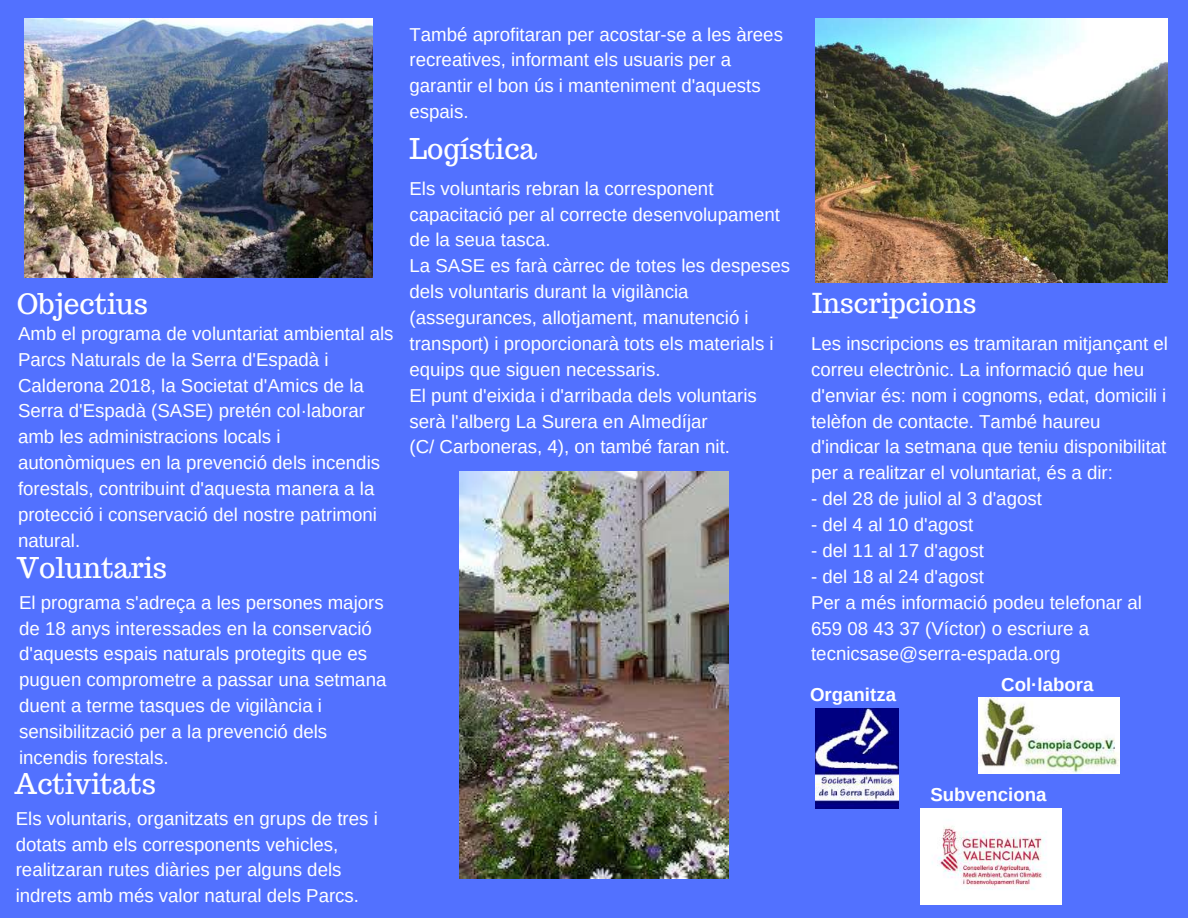
<style>
.page{position:relative;width:1188px;height:918px;background:#5271ff}
.page>*{position:absolute;margin:0;border:0;box-sizing:border-box;transform-origin:0 0}
.t1{font:28.05px "Trocchi";color:#fff}
.t2{font:26.85px "Trocchi";color:#fff}
.t3{font:18.75px/25.8px "Arimo";color:#fff}
.t4{font:700 18.75px "Arimo";color:#fff}
</style>
<div class="page">
<img style="left:25px;top:18px;width:347px;height:260px">
<img style="left:459px;top:471px;width:270px;height:408px">
<img style="left:816px;top:18px;width:352px;height:264px">
<img style="left:816px;top:709px;width:83px;height:100px">
<img style="left:979px;top:698px;width:140px;height:76px">
<img style="left:920px;top:809px;width:142px;height:95px">
<h1 class="t1" style="left:17px;top:285px;width:133px">Objectius</h1>
<p class="t3" style="left:18px;top:320px;width:377px">Amb el programa de voluntariat ambiental als Parcs Naturals de la Serra d'Espadà i Calderona 2018, la Societat d'Amics de la Serra d'Espadà (SASE) pretén col·laborar amb les administracions locals i autonòmiques en la prevenció dels incendis forestals, contribuint d'aquesta manera a la protecció i conservació del nostre patrimoni natural.</p>
<h1 class="t1" style="left:17px;top:550px;width:152px">Voluntaris</h1>
<p class="t3" style="left:19px;top:589px;width:369px">El programa s'adreça a les persones majors de 18 anys interessades en la conservació d'aquests espais naturals protegits que es puguen comprometre a passar una setmana duent a terme tasques de vigilància i sensibilització per a la prevenció dels incendis forestals.</p>
<h1 class="t1" style="left:15px;top:766px;width:143px">Activitats</h1>
<p class="t3" style="left:16px;top:805px;width:364px">Els voluntaris, organitzats en grups de tres i dotats amb els corresponents vehicles, realitzaran rutes diàries per alguns dels indrets amb més valor natural dels Parcs.</p>
<p class="t3" style="left:410px;top:21px;width:375px">També aprofitaran per acostar-se a les àrees recreatives, informant els usuaris per a garantir el bon ús i manteniment d'aquests espais.</p>
<h1 class="t1" style="left:410px;top:130px;width:129px">Logística</h1>
<p class="t3" style="left:410px;top:175px;width:382px">Els voluntaris rebran la corresponent capacitació per al correcte desenvolupament de la seua tasca.<br>La SASE es farà càrrec de totes les despeses dels voluntaris durant la vigilància (assegurances, allotjament, manutenció i transport) i proporcionarà tots els materials i equips que siguen necessaris.<br>El punt d'eixida i d'arribada dels voluntaris serà l'alberg La Surera en Almedíjar<br>(C/ Carboneras, 4), on també faran nit.</p>
<h2 class="t2" style="left:812px;top:285px;width:166px">Inscripcions</h2>
<p class="t3" style="left:811px;top:330px;width:358px">Les inscripcions es tramitaran mitjançant el correu electrònic. La informació que heu d'enviar és: nom i cognoms, edat, domicili i telèfon de contacte. També haureu d'indicar la setmana que teniu disponibilitat per a realitzar el voluntariat, és a dir:</p>
<p class="t3" style="left:811px;top:486px;width:232px">- del 28 de juliol al 3 d'agost</p>
<p class="t3" style="left:811px;top:512px;width:164px">- del 4 al 10 d'agost</p>
<p class="t3" style="left:811px;top:537px;width:174px">- del 11 al 17 d'agost</p>
<p class="t3" style="left:811px;top:563px;width:333px">- del 18 al 24 d'agost<br>Per a més informació podeu telefonar al<br>659 08 43 37 (Víctor) o escriure a tecnicsase@serra-espada.org</p>
<p class="t4" style="left:810px;top:684px;width:88px">Organitza</p>
<p class="t4" style="left:1001px;top:674px;width:94px">Col·labora</p>
<p class="t4" style="left:930px;top:784px;width:118px">Subvenciona</p>
</div>
